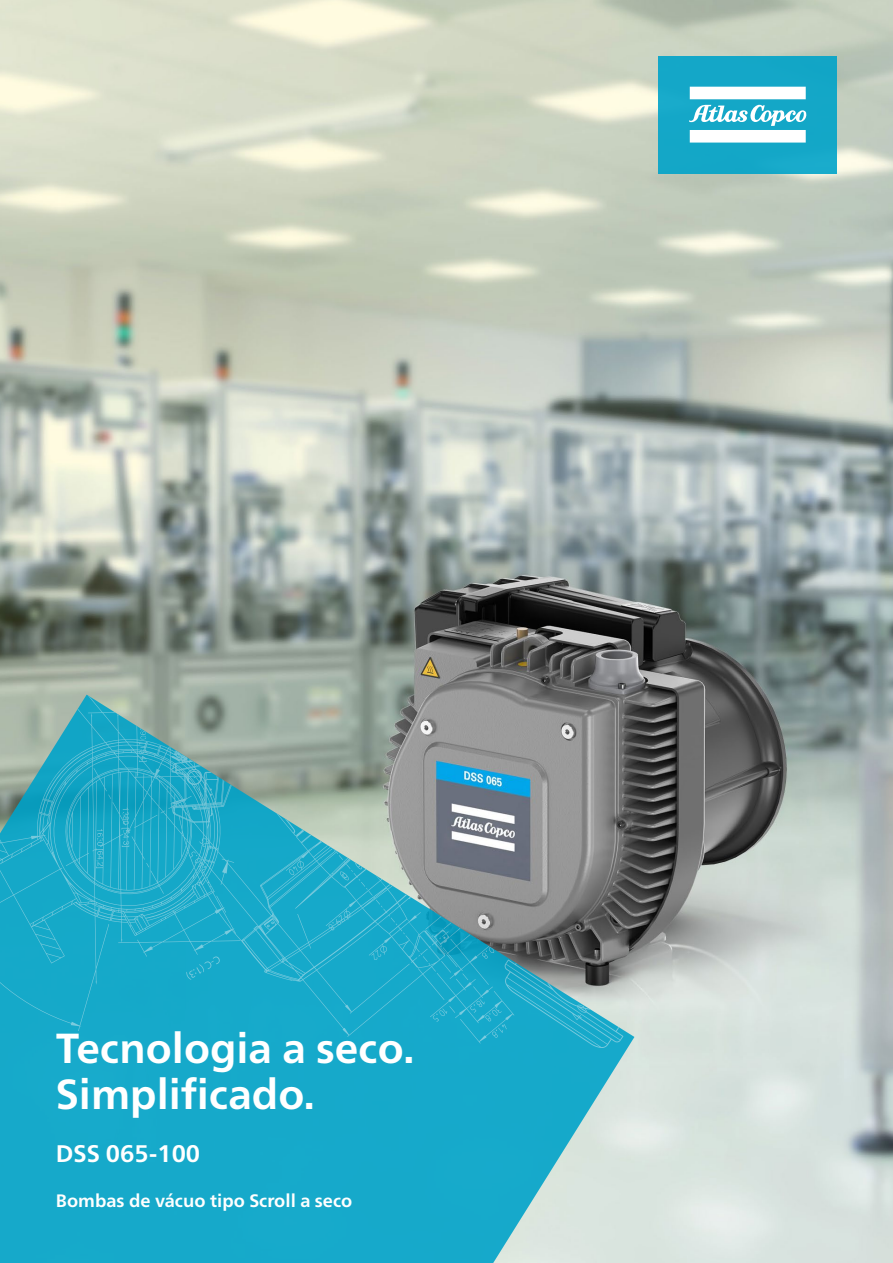
<style>
.page{position:relative;width:893px;height:1263px;background:#fff}
.page>*{position:absolute;margin:0;border:0;box-sizing:border-box;transform-origin:0 0}
.t1{font:700 42px/46.5px "Neue Frutiger World";color:#fff}
.t2{font:700 24px "Neue Frutiger World";color:#fff}
.t3{font:700 18px "Neue Frutiger World";color:#fff}
</style>
<div class="page">
<img style="left:0;top:0;width:893px;height:1263px">
<div style="left:658px;top:56px;width:179px;height:117px;background:#14a7c7"></div>
<svg style="left:690px;top:87px;width:116px;height:12px"></svg>
<svg style="left:689px;top:105px;width:118px;height:38px"></svg>
<svg style="left:0;top:695px;width:634px;height:568px;background:#41a9c0"></svg>
<svg style="left:0;top:695px;width:330px;height:336px;background:#5dabb3"></svg>
<svg style="left:0;top:714px;width:232px;height:209px;background:#3ea9bd"></svg>
<svg style="left:118px;top:818px;width:505px;height:230px;background:#3fa2b8"></svg>
<img style="left:123px;top:728px;width:23px;height:87px">
<img style="left:194px;top:777px;width:3px;height:79px">
<svg style="left:97px;top:829px;width:6px;height:12px"></svg>
<p class="t1" style="left:56px;top:1024px;width:360px">Tecnologia a seco.<br>Simplificado.</p>
<p class="t2" style="left:56px;top:1132px;width:146px">DSS 065-100</p>
<p class="t3" style="left:56px;top:1185px;width:298px">Bombas de vácuo tipo Scroll a seco</p>
</div>
